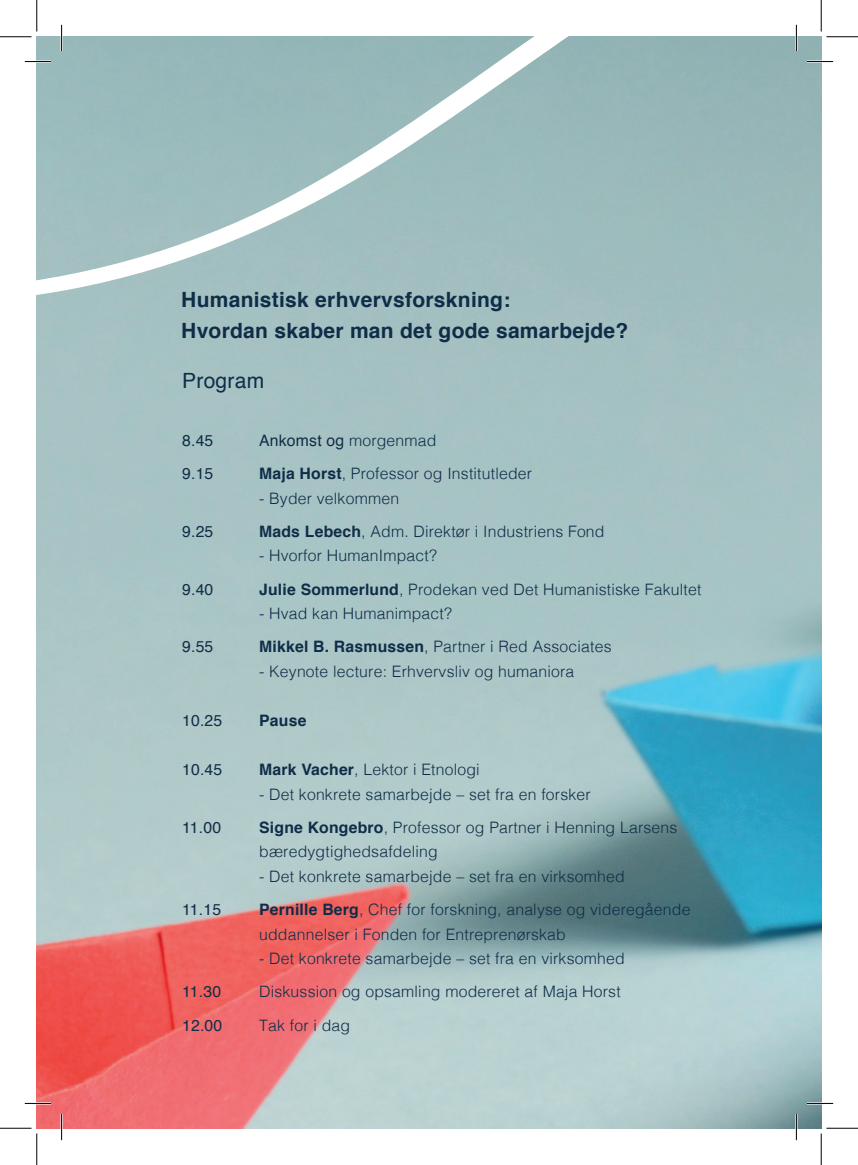
<style>
.page{position:relative;width:858px;height:1165px;background:#fff}
.page>*{position:absolute;margin:0;border:0;box-sizing:border-box;transform-origin:0 0}
.t1{font:700 21px/31.5px "Helvetica";letter-spacing:.015em;color:#0f2d48}
.t2{font:21px "Helvetica";letter-spacing:.015em;color:#0f2d48}
.t3{font:300 15.75px/24.5px "Helvetica";letter-spacing:.015em;color:#0f2d48}
.t4{font:15.75px "Helvetica";letter-spacing:.015em;color:#0f2d48}
.t5{font:700 15.75px "Helvetica";letter-spacing:.015em;color:#0f2d48}
.s1{font-weight:300}
.s2{font-weight:700}
</style>
<div class="page">
<img style="left:37px;top:672px;width:784px;height:456px">
<svg style="left:37px;top:37px;width:784px;height:635px;background:#a3c0c1"></svg>
<hr style="left:25px;top:60px;width:26px;height:3px;background:#fff">
<hr style="left:806px;top:60px;width:26px;height:3px;background:#fff">
<hr style="left:25px;top:1102px;width:26px;height:2px;background:#fff">
<hr style="left:806px;top:1102px;width:26px;height:2px;background:#fff">
<hr style="left:60px;top:25px;width:3px;height:26px;background:#fff">
<hr style="left:60px;top:1114px;width:3px;height:26px;background:#fff">
<hr style="left:795px;top:25px;width:2px;height:26px;background:#fff">
<hr style="left:795px;top:1114px;width:2px;height:26px;background:#fff">
<svg style="left:25px;top:61px;width:26px;height:1px"></svg>
<svg style="left:806px;top:61px;width:26px;height:1px"></svg>
<svg style="left:25px;top:1103px;width:26px;height:1px"></svg>
<svg style="left:806px;top:1103px;width:26px;height:1px"></svg>
<svg style="left:61px;top:25px;width:1px;height:26px"></svg>
<svg style="left:61px;top:1114px;width:1px;height:26px"></svg>
<svg style="left:795px;top:25px;width:1px;height:26px"></svg>
<svg style="left:795px;top:1114px;width:1px;height:26px"></svg>
<hr style="left:0;top:36px;width:32px;height:1px;background:#000">
<hr style="left:826px;top:36px;width:31px;height:1px;background:#000">
<hr style="left:0;top:1128px;width:32px;height:1px;background:#000">
<hr style="left:826px;top:1128px;width:31px;height:1px;background:#000">
<hr style="left:36px;top:0;width:1px;height:32px;background:#000">
<hr style="left:36px;top:1133px;width:1px;height:32px;background:#000">
<hr style="left:820px;top:0;width:1px;height:32px;background:#000">
<hr style="left:820px;top:1133px;width:1px;height:32px;background:#000">
<h1 class="t1" style="left:181px;top:284px;width:448px">Humanistisk erhvervsforskning:<br>Hvordan skaber man det gode samarbejde?</h1>
<h1 class="t2" style="left:182px;top:365px;width:84px">Program</h1>
<p class="t4" style="left:182px;top:428px;width:33px">8.45</p>
<p class="t4" style="left:259px;top:428px;width:179px">Ankomst og <span class="s1">morgenmad</span></p>
<p class="t4" style="left:182px;top:461px;width:33px">9.15</p>
<p class="t3" style="left:259px;top:460px;width:274px"><span class="s2">Maja Horst</span>, Professor og Institutleder</p>
<p class="t3" style="left:259px;top:485px;width:141px">- Byder velkommen</p>
<p class="t4" style="left:182px;top:519px;width:33px">9.25</p>
<p class="t3" style="left:259px;top:518px;width:347px"><span class="s2">Mads Lebech</span>, Adm. Direktør i Industriens Fond</p>
<p class="t3" style="left:259px;top:542px;width:179px">- Hvorfor HumanImpact?</p>
<p class="t4" style="left:182px;top:577px;width:33px">9.40</p>
<p class="t3" style="left:259px;top:576px;width:443px"><span class="s2">Julie Sommerlund</span>, Prodekan ved Det Humanistiske Fakultet</p>
<p class="t3" style="left:259px;top:600px;width:194px">- Hvad kan Humanimpact?</p>
<p class="t4" style="left:182px;top:635px;width:33px">9.55</p>
<p class="t3" style="left:259px;top:633px;width:354px"><span class="s2">Mikkel B. Rasmussen</span>, Partner i Red Associates</p>
<p class="t3" style="left:259px;top:658px;width:316px">- Keynote lecture: Erhvervsliv og humaniora</p>
<p class="t4" style="left:182px;top:708px;width:42px">10.25</p>
<p class="t5" style="left:259px;top:708px;width:49px">Pause</p>
<p class="t4" style="left:182px;top:757px;width:42px">10.45</p>
<p class="t3" style="left:259px;top:756px;width:222px"><span class="s2">Mark Vacher</span>, Lektor i Etnologi</p>
<p class="t3" style="left:259px;top:780px;width:333px">- Det konkrete samarbejde – set fra en forsker</p>
<p class="t4" style="left:182px;top:815px;width:41px">11.00</p>
<p class="t3" style="left:259px;top:814px;width:419px"><span class="s2">Signe Kongebro</span>, Professor og Partner i Henning Larsens bæredygtighedsafdeling</p>
<p class="t3" style="left:259px;top:863px;width:367px">- Det konkrete samarbejde – set fra en virksomhed</p>
<p class="t4" style="left:182px;top:897px;width:41px">11.15</p>
<p class="t3" style="left:259px;top:896px;width:432px"><span class="s2">Pernille Berg</span>, Chef for forskning, analyse og videregående uddannelser i Fonden for Entreprenørskab</p>
<p class="t3" style="left:259px;top:945px;width:367px">- Det konkrete samarbejde – set fra en virksomhed</p>
<p class="t4" style="left:182px;top:979px;width:41px">11.30</p>
<p class="t3" style="left:259px;top:978px;width:363px">Diskussion og opsamling modereret af Maja Horst</p>
<p class="t4" style="left:182px;top:1013px;width:42px">12.00</p>
<p class="t3" style="left:259px;top:1011px;width:92px">Tak for i dag</p>
</div>
